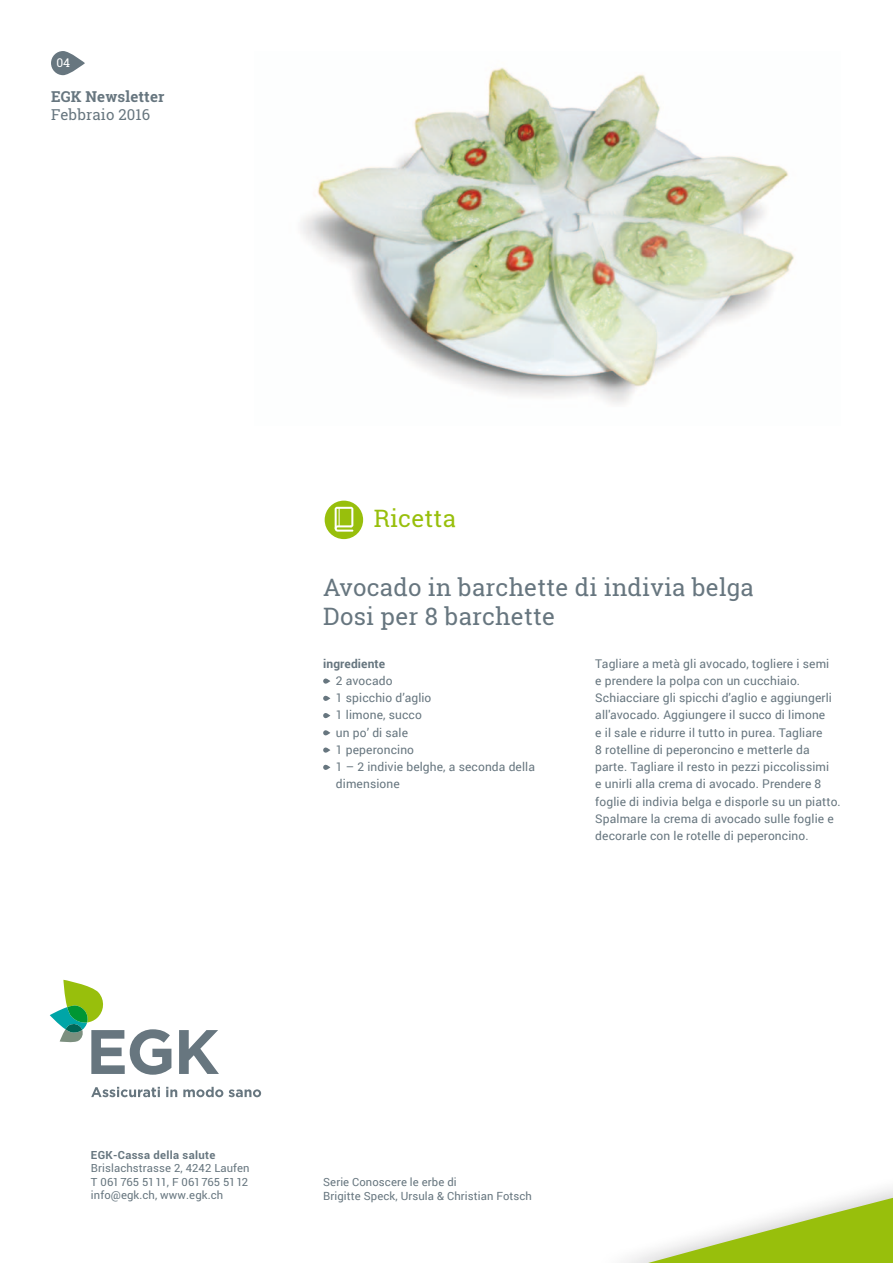
<style>
.page{position:relative;width:893px;height:1263px;background:#fff}
.page>*{position:absolute;margin:0;border:0;box-sizing:border-box;transform-origin:0 0}
.t1{font:24px/28.8px "Roboto Slab";letter-spacing:.01em;color:#67767f}
.t2{font:24px "Roboto Slab";letter-spacing:.01em;color:#98bf0c}
.t3{font:700 15px "Roboto Slab";letter-spacing:.01em;color:#67767f}
.t4{font:15px "Roboto Slab";letter-spacing:.01em;color:#67767f}
.t5{font:12px/17.2px "Roboto";letter-spacing:.01em;color:#67767f}
.t6{font:700 12px "Roboto";letter-spacing:.01em;color:#67767f}
.t7{font:12px "Roboto Slab";color:#fff}
.t8{font:11.25px/13.5px "Roboto";letter-spacing:.01em;color:#67767f}
.t9{font:700 11.25px "Roboto";letter-spacing:.03em;color:#67767f}
</style>
<div class="page">
<div style="left:325px;top:501px;width:38px;height:38px;background:#98bf0c;border-radius:50%"></div>
<svg style="left:335px;top:507px;width:18px;height:25px"></svg>
<svg style="left:624px;top:1194px;width:269px;height:69px"></svg>
<svg style="left:51px;top:51px;width:34px;height:24px"></svg>
<svg style="left:91px;top:1087px;width:69px;height:10px"></svg>
<svg style="left:166px;top:1087px;width:11px;height:10px"></svg>
<svg style="left:183px;top:1087px;width:40px;height:10px"></svg>
<svg style="left:229px;top:1089px;width:32px;height:8px"></svg>
<svg style="left:50px;top:980px;width:121px;height:95px"></svg>
<svg style="left:179px;top:1030px;width:40px;height:44px"></svg>
<svg style="left:323px;top:678px;width:7px;height:6px"></svg>
<svg style="left:323px;top:696px;width:7px;height:5px"></svg>
<svg style="left:323px;top:713px;width:7px;height:5px"></svg>
<svg style="left:323px;top:730px;width:7px;height:5px"></svg>
<svg style="left:323px;top:747px;width:7px;height:6px"></svg>
<svg style="left:323px;top:765px;width:7px;height:5px"></svg>
<img style="left:301px;top:67px;width:493px;height:337px">
<p class="t7" style="left:56px;top:54px;width:15px">04</p>
<p class="t3" style="left:51px;top:86px;width:115px">EGK Newsletter</p>
<p class="t4" style="left:51px;top:104px;width:101px">Febbraio 2016</p>
<h1 class="t2" style="left:374px;top:502px;width:84px">Ricetta</h1>
<h1 class="t1" style="left:323px;top:572px;width:432px">Avocado in barchette di indivia belga<br>Dosi per 8 barchette</h1>
<p class="t6" style="left:323px;top:655px;width:64px">ingrediente</p>
<p class="t5" style="left:336px;top:671px;width:201px">2 avocado<br>1 spicchio d’aglio<br>1 limone, succo<br>un po’ di sale<br>1 peperoncino<br>1 – 2 indivie belghe, a seconda della dimensione</p>
<p class="t5" style="left:595px;top:654px;width:247px">Tagliare a metà gli avocado, togliere i semi<br>e prendere la polpa con un cucchiaio.<br>Schiacciare gli spicchi d’aglio e aggiungerli all'avocado. Aggiungere il succo di limone<br>e il sale e ridurre il tutto in purea. Tagliare<br>8 rotelline di peperoncino e metterle da parte. Tagliare il resto in pezzi piccolissimi<br>e unirli alla crema di avocado. Prendere 8 foglie di indivia belga e disporle su un piatto.<br>Spalmare la crema di avocado sulle foglie e decorarle con le rotelle di peperoncino.</p>
<p class="t9" style="left:91px;top:1147px;width:126px">EGK-Cassa della salute</p>
<p class="t8" style="left:91px;top:1161px;width:160px">Brislachstrasse 2, 4242 Laufen<br>T 061 765 5111, F 061 765 5112 info@egk.ch, www.egk.ch</p>
<p class="t8" style="left:323px;top:1175px;width:210px">Serie Conoscere le erbe di<br>Brigitte Speck, Ursula &amp; Christian Fotsch</p>
</div>
